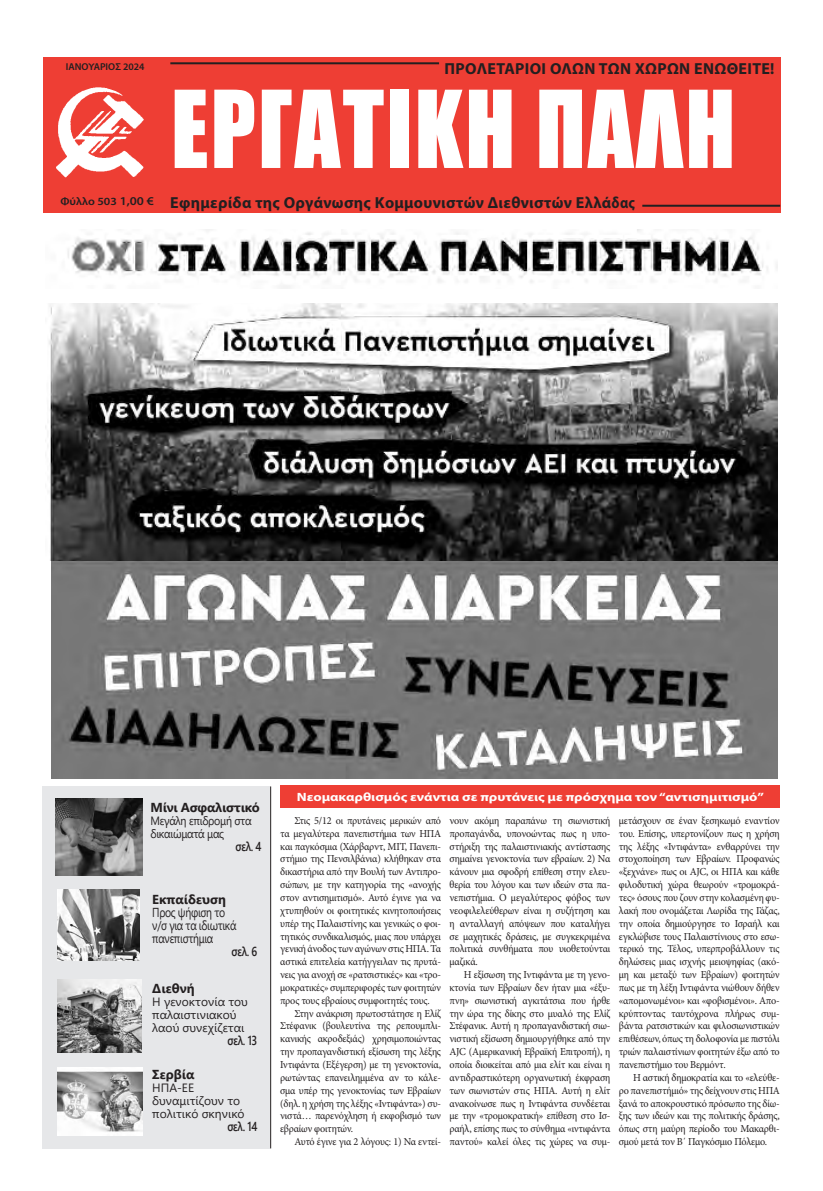
<style>
.page{position:relative;width:823px;height:1191px;background:#fff}
.page>*{position:absolute;margin:0;border:0;box-sizing:border-box;transform-origin:0 0}
.t1{font:99px "Impact";letter-spacing:.025em;color:#fff;scale:.91 1}
.t2{font:700 16px "Myriad Pro";letter-spacing:.02em;color:#231f20}
.t3{font:13px/13px "Segoe UI";letter-spacing:-.03em;color:#231f20;scale:.8 1}
.t4{font:600 13px "Segoe UI";letter-spacing:-.03em;color:#231f20;scale:.8 1}
.t5{font:700 13px "Segoe UI";color:#231f20}
.t6{font:700 13px "Segoe UI";letter-spacing:-.02em;color:#231f20}
.t7{font:12px/13px "Segoe UI";color:#231f20}
.t8{font:700 12px "Myriad Pro";color:#fff;scale:1.2 1}
.t9{font:12px/13px "Segoe UI";letter-spacing:-.03em;color:#231f20;scale:.89 1}
.t10{font:600 11px "Myriad Pro";color:#231f20;scale:1.1 1}
.default{font:10.7px/12.8px "Minion Pro";letter-spacing:-.02em;color:#231f20;text-align:justify;scale:.95 1}
.t11{font:600 10px "Myriad Pro";color:#231f20}
.s1{font-size:12px}
</style>
<div class="page">
<div style="left:43px;top:57px;width:737px;height:156px;background:#ee3e34"></div>
<hr style="left:170px;top:62px;width:269px;height:2px;background:#231f20">
<hr style="left:642px;top:205px;width:137px;height:2px;background:#231f20">
<hr style="left:270px;top:786px;width:1px;height:362px;background:#231f20">
<div style="left:43px;top:786px;width:226px;height:362px;background:#e6e7e9"></div>
<img style="left:57px;top:88px;width:87px;height:90px">
<div style="left:280px;top:785px;width:499px;height:22px;background:#ee3e34"></div>
<img style="left:57px;top:889px;width:82px;height:71px">
<img style="left:55px;top:798px;width:87px;height:77px">
<img style="left:57px;top:979px;width:85px;height:73px">
<img style="left:57px;top:1067px;width:85px;height:68px">
<img style="left:51px;top:560px;width:726px;height:218px">
<img style="left:68px;top:229px;width:709px;height:60px">
<img style="left:47px;top:304px;width:730px;height:256px">
<p class="t11" style="left:66px;top:60px;width:80px">ΙΑΝΟΥΑΡΙΟΣ 2024</p>
<p class="t10" style="left:60px;top:194px;width:86px">Φύλλο 503 <span class="s1">1,00 €</span></p>
<p class="t2" style="left:444px;top:58px;width:331px">ΠΡΟΛΕΤΑΡΙΟΙ ΟΛΩΝ ΤΩΝ ΧΩΡΩΝ ΕΝΩΘΕΙΤΕ!</p>
<p class="t1" style="left:171px;top:52px;width:621px">ΕΡΓΑΤΙΚΗ ΠΑΛΗ</p>
<p class="t2" style="left:170px;top:192px;width:466px">Εφημερίδα της Οργάνωσης Κομμουνιστών Διεθνιστών Ελλάδας</p>
<p class="t6" style="left:150px;top:795px;width:111px">Μίνι Ασφαλιστικό</p>
<p class="t9" style="left:150px;top:813px;width:115px">Μεγάλη επιδρομή στα δικαιώματά μας</p>
<p class="t4" style="left:235px;top:834px;width:34px">σελ. 4</p>
<p class="t5" style="left:152px;top:886px;width:75px">Εκπαίδευση</p>
<p class="t3" style="left:152px;top:904px;width:107px">Προς ψήφιση το ν/σ για τα ιδιωτικά πανεπιστήμια</p>
<p class="t4" style="left:231px;top:938px;width:34px">σελ. 6</p>
<p class="t5" style="left:152px;top:976px;width:44px">Διεθνή</p>
<p class="t7" style="left:152px;top:994px;width:97px">Η γενοκτονία του παλαιστινιακού λαού συνεχίζεται</p>
<p class="t4" style="left:227px;top:1028px;width:39px">σελ. 13</p>
<p class="t5" style="left:152px;top:1061px;width:44px">Σερβία</p>
<p class="t7" style="left:152px;top:1079px;width:94px">ΗΠΑ-ΕΕ δυναμιτίζουν το πολιτικό σκηνικό</p>
<p class="t4" style="left:227px;top:1113px;width:39px">σελ. 14</p>
<p class="t8" style="left:296px;top:789px;width:390px">Νεομακαρθισμός ενάντια σε πρυτάνεις με πρόσχημα τον “αντισημιτισμό”</p>
<p class="default" style="left:280px;top:814px;width:171px;text-indent:14px">Στις 5/12 οι πρυτάνεις μερικών από τα μεγαλύτερα πανεπιστήμια των ΗΠΑ και παγκόσμια (Χάρβαρντ, MIT, Πανεπι&shy;στήμιο της Πενσιλβάνια) κλήθηκαν στα δικαστήρια από την Βουλή των Αντιπρο&shy;σώπων, με την κατηγορία της «ανοχής στον αντισημιτισμό». Αυτό έγινε για να χτυπηθούν οι φοιτητικές κινητοποιήσεις υπέρ της Παλαιστίνης και γενικώς ο φοι&shy;τητικός συνδικαλισμός, μιας που υπάρχει γενική άνοδος των αγώνων στις ΗΠΑ. Τα αστικά επιτελεία κατήγγειλαν τις πρυτά&shy;νεις για ανοχή σε «ρατσιστικές» και «τρο&shy;μοκρατικές» συμπεριφορές των φοιτητών προς τους εβραίους συμφοιτητές τους.</p>
<p class="default" style="left:280px;top:1006px;width:171px;text-indent:14px">Στην ανάκριση πρωτοστάτησε η Ελίζ Στέφανικ (βουλευτίνα της ρεπουμπλι&shy;κανικής ακροδεξιάς) χρησιμοποιώντας την προπαγανδιστική εξίσωση της λέξης Ιντιφάντα (Εξέγερση) με τη γενοκτονία, ρωτώντας επανειλημμένα αν το κάλε&shy;σμα υπέρ της γενοκτονίας των Εβραίων (δηλ. η χρήση της λέξης «Ιντιφάντα») συ&shy;νιστά… παρενόχληση ή εκφοβισμό των εβραίων φοιτητών.</p>
<p class="default" style="left:294px;top:1135px;width:156px">Αυτό έγινε για 2 λόγους: 1) Να εντεί-</p>
<p class="default" style="left:449px;top:814px;width:171px">νουν ακόμη παραπάνω τη σιωνιστική προπαγάνδα, υπονοώντας πως η υπο&shy;στήριξη της παλαιστινιακής αντίστασης σημαίνει γενοκτονία των εβραίων. 2) Να κάνουν μια σφοδρή επίθεση στην ελευ&shy;θερία του λόγου και των ιδεών στα πα&shy;νεπιστήμια. Ο μεγαλύτερος φόβος των νεοφιλελεύθερων είναι η συζήτηση και η ανταλλαγή απόψεων που καταλήγει σε μαχητικές δράσεις, με συγκεκριμένα πολιτικά συνθήματα που υιοθετούνται μαζικά.</p>
<p class="default" style="left:449px;top:968px;width:171px;text-indent:14px">Η εξίσωση της Ιντιφάντα με τη γενο&shy;κτονία των Εβραίων δεν ήταν μια «έξυ&shy;πνη» σιωνιστική αγκιτάτσια που ήρθε την ώρα της δίκης στο μυαλό της Ελίζ Στέφανικ. Αυτή η προπαγανδιστική σιω&shy;νιστική εξίσωση δημιουργήθηκε από την AJC (Αμερικανική Εβραϊκή Επιτροπή), η οποία διοικείται από μια ελίτ και είναι η αντιδραστικότερη οργανωτική έκφραση των σιωνιστών στις ΗΠΑ. Αυτή η ελίτ ανακοίνωσε πως η Ιντιφάντα συνδέεται με την «τρομοκρατική» επίθεση στο Ισ&shy;ραήλ, επίσης πως το σύνθημα «ιντιφάντα παντού» καλεί όλες τις χώρες να συμ-</p>
<p class="default" style="left:618px;top:814px;width:171px">μετάσχουν σε έναν ξεσηκωμό εναντίον του. Επίσης, υπερτονίζουν πως η χρήση της λέξης «Ιντιφάντα» ενθαρρύνει την στοχοποίηση των Εβραίων. Προφανώς «ξεχνάνε» πως οι AJC, οι ΗΠΑ και κάθε φιλοδυτική χώρα θεωρούν «τρομοκρά&shy;τες» όσους που ζουν στην κολασμένη φυ&shy;λακή που ονομάζεται Λωρίδα της Γάζας, την οποία δημιούργησε το Ισραήλ και εγκλώβισε τους Παλαιστίνιους στο εσω&shy;τερικό της. Τέλος, υπερπροβάλλουν τις δηλώσεις μιας ισχνής μειοψηφίας (ακό&shy;μη και μεταξύ των Εβραίων) φοιτητών πως με τη λέξη Ιντιφάντα νιώθουν δήθεν «απομονωμένοι» και «φοβισμένοι». Απο&shy;κρύπτοντας ταυτόχρονα πλήρως συμ&shy;βάντα ρατσιστικών και φιλοσιωνιστικών επιθέσεων, όπως τη δολοφονία με πιστόλι τριών παλαιστίνιων φοιτητών έξω από το πανεπιστήμιο του Βερμόντ.</p>
<p class="default" style="left:618px;top:1071px;width:171px;text-indent:14px">Η αστική δημοκρατία και το «ελεύθε&shy;ρο πανεπιστήμιό» της δείχνουν στις ΗΠΑ ξανά το αποκρουστικό πρόσωπο της δίω&shy;ξης των ιδεών και της πολιτικής δράσης, όπως στη μαύρη περίοδο του Μακαρθι&shy;σμού μετά τον Β΄ Παγκόσμιο Πόλεμο.</p>
</div>
